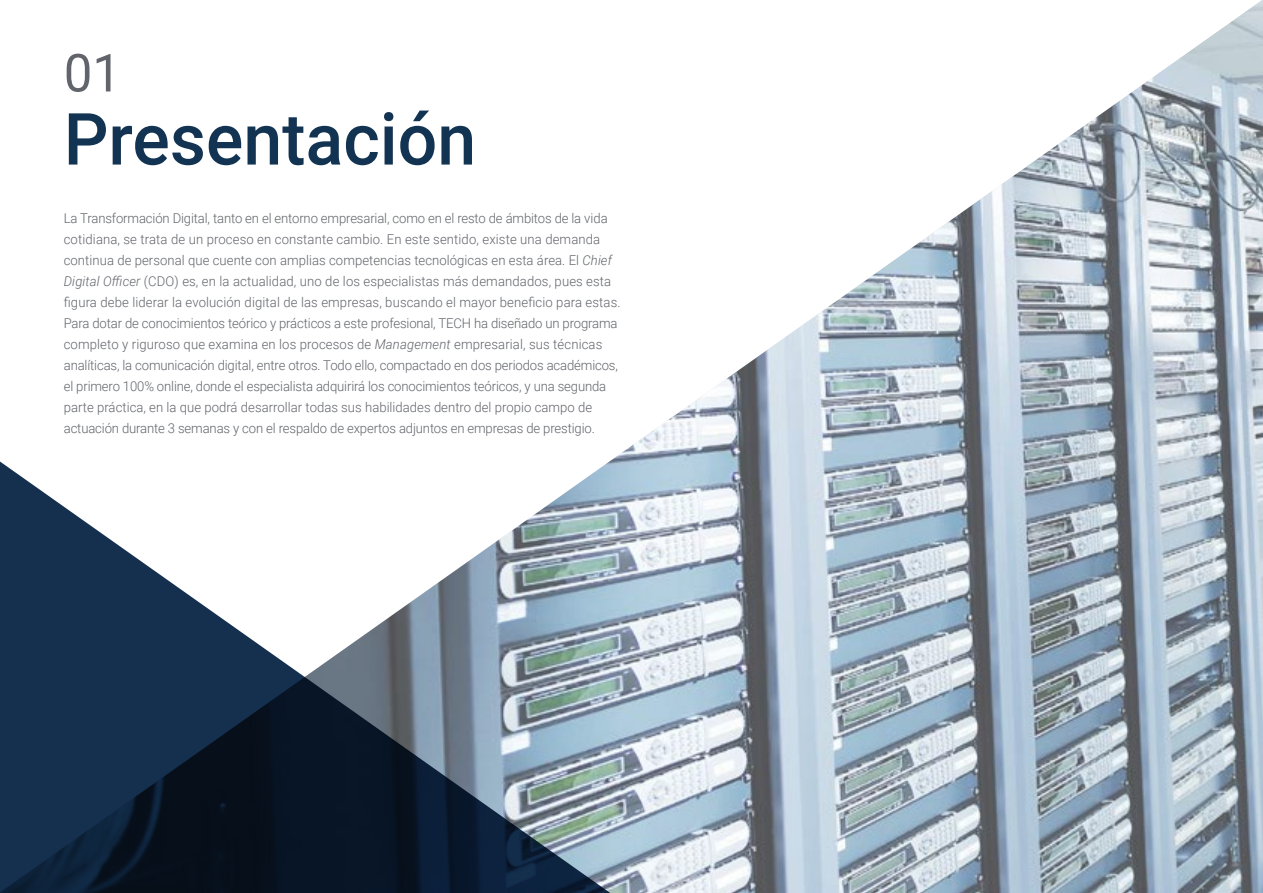
<style>
.page{position:relative;width:1263px;height:893px;background:#fff}
.page>*{position:absolute;margin:0;border:0;box-sizing:border-box;transform-origin:0 0}
.t1{font:500 72px "Roboto";color:#123352}
.t2{font:52.5px "Roboto";color:#61646a}
.t3{font:300 13.5px/21px "Roboto";color:#61646a}
.s1{font-style:italic}
</style>
<div class="page">
<img style="left:631px;top:0;width:632px;height:893px">
<svg style="left:0;top:446px;width:640px;height:447px"></svg>
<h2 class="t2" style="left:64px;top:36px;width:59px">01</h2>
<h1 class="t1" style="left:64px;top:89px;width:414px">Presentación</h1>
<p class="t3" style="left:64px;top:207px;width:558px">La Transformación Digital, tanto en el entorno empresarial, como en el resto de ámbitos de la vida cotidiana, se trata de un proceso en constante cambio. En este sentido, existe una demanda continua de personal que cuente con amplias competencias tecnológicas en esta área. El <span class="s1">Chief Digital Officer</span> (CDO) es, en la actualidad, uno de los especialistas más demandados, pues esta figura debe liderar la evolución digital de las empresas, buscando el mayor beneficio para estas.<br>Para dotar de conocimientos teórico y prácticos a este profesional, TECH ha diseñado un programa completo y riguroso que examina en los procesos de <span class="s1">Management</span> empresarial, sus técnicas analíticas, la comunicación digital, entre otros. Todo ello, compactado en dos periodos académicos, el primero 100% online, donde el especialista adquirirá los conocimientos teóricos, y una segunda parte práctica, en la que podrá desarrollar todas sus habilidades dentro del propio campo de actuación durante 3 semanas y con el respaldo de expertos adjuntos en empresas de prestigio.</p>
</div>
